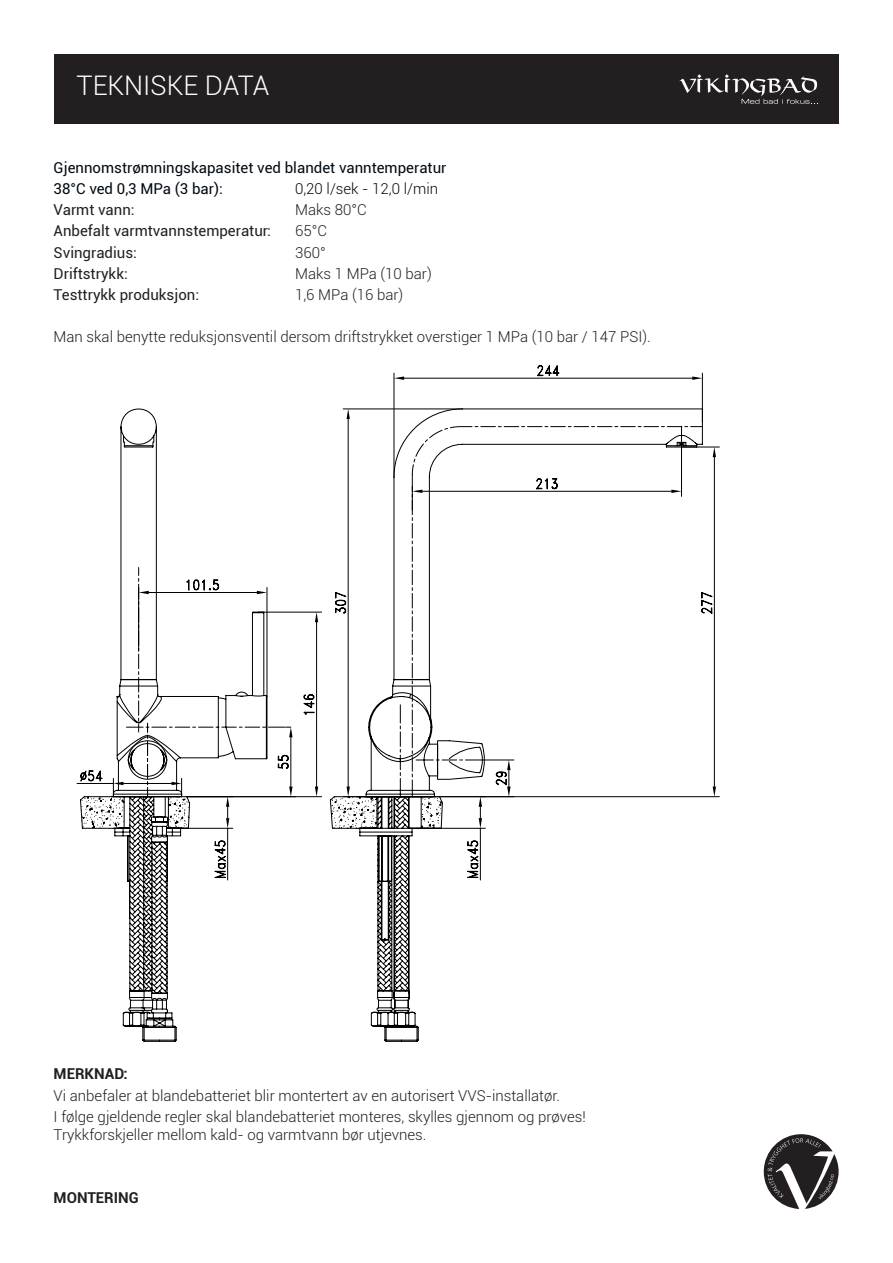
<style>
.page{position:relative;width:893px;height:1263px;background:#fff}
.page>*{position:absolute;margin:0;border:0;box-sizing:border-box;transform-origin:0 0}
.TOC_Sub{font:300 27px "Roboto";color:#fff}
.TOC_Sub-2{font:300 15px/18px "Roboto";color:#231f20}
.TOC_Sub-3{font:15px "Roboto";color:#231f20}
.TOC_Sub-4{font:15px "Roboto";color:#000912}
.TOC_Sub-5{font:300 15px "Roboto";color:#000912}
.TOC_Sub-6{font:700 15px "Roboto";color:#231f20}
</style>
<div class="page">
<div style="left:54px;top:54px;width:785px;height:69px;background:#231f20"></div>
<svg style="left:679px;top:74px;width:139px;height:30px"></svg>
<svg style="left:764px;top:1134px;width:75px;height:75px"></svg>
<svg style="left:559px;top:373px;width:144px;height:124px"></svg>
<svg style="left:692px;top:376px;width:10px;height:4px"></svg>
<svg style="left:114px;top:365px;width:445px;height:677px"></svg>
<p class="TOC_Sub" style="left:77px;top:66px;width:194px">TEKNISKE DATA</p>
<p class="TOC_Sub-4" style="left:54px;top:157px;width:394px">Gjennomstrømningskapasitet ved blandet vanntemperatur</p>
<p class="TOC_Sub-4" style="left:54px;top:178px;width:171px">38°C ved 0,3 MPa (3 bar):</p>
<p class="TOC_Sub-5" style="left:295px;top:178px;width:144px">0,20 l/sek - 12,0 l/min</p>
<p class="TOC_Sub-3" style="left:54px;top:199px;width:83px">Varmt vann:</p>
<p class="TOC_Sub-2" style="left:295px;top:200px;width:73px">Maks 80°C</p>
<p class="TOC_Sub-3" style="left:54px;top:221px;width:219px">Anbefalt varmtvannstemperatur:</p>
<p class="TOC_Sub-2" style="left:295px;top:222px;width:33px">65°C</p>
<p class="TOC_Sub-3" style="left:54px;top:242px;width:85px">Svingradius:</p>
<p class="TOC_Sub-2" style="left:295px;top:243px;width:32px">360°</p>
<p class="TOC_Sub-3" style="left:54px;top:263px;width:76px">Driftstrykk:</p>
<p class="TOC_Sub-2" style="left:295px;top:264px;width:138px">Maks 1 MPa (10 bar)</p>
<p class="TOC_Sub-3" style="left:54px;top:284px;width:147px">Testtrykk produksjon:</p>
<p class="TOC_Sub-2" style="left:295px;top:285px;width:110px">1,6 MPa (16 bar)</p>
<p class="TOC_Sub-2" style="left:54px;top:328px;width:599px">Man skal benytte reduksjonsventil dersom driftstrykket overstiger 1 MPa (10 bar / 147 PSI).</p>
<p class="TOC_Sub-6" style="left:54px;top:1063px;width:76px">MERKNAD:</p>
<p class="TOC_Sub-2" style="left:54px;top:1086px;width:508px">Vi anbefaler at blandebatteriet blir montertert av en autorisert VVS-installatør.</p>
<p class="TOC_Sub-2" style="left:54px;top:1107px;width:534px">I følge gjeldende regler skal blandebatteriet monteres, skylles gjennom og prøves!<br>Trykkforskjeller mellom kald- og varmtvann bør utjevnes.</p>
<p class="TOC_Sub-6" style="left:54px;top:1187px;width:87px">MONTERING</p>
</div>
